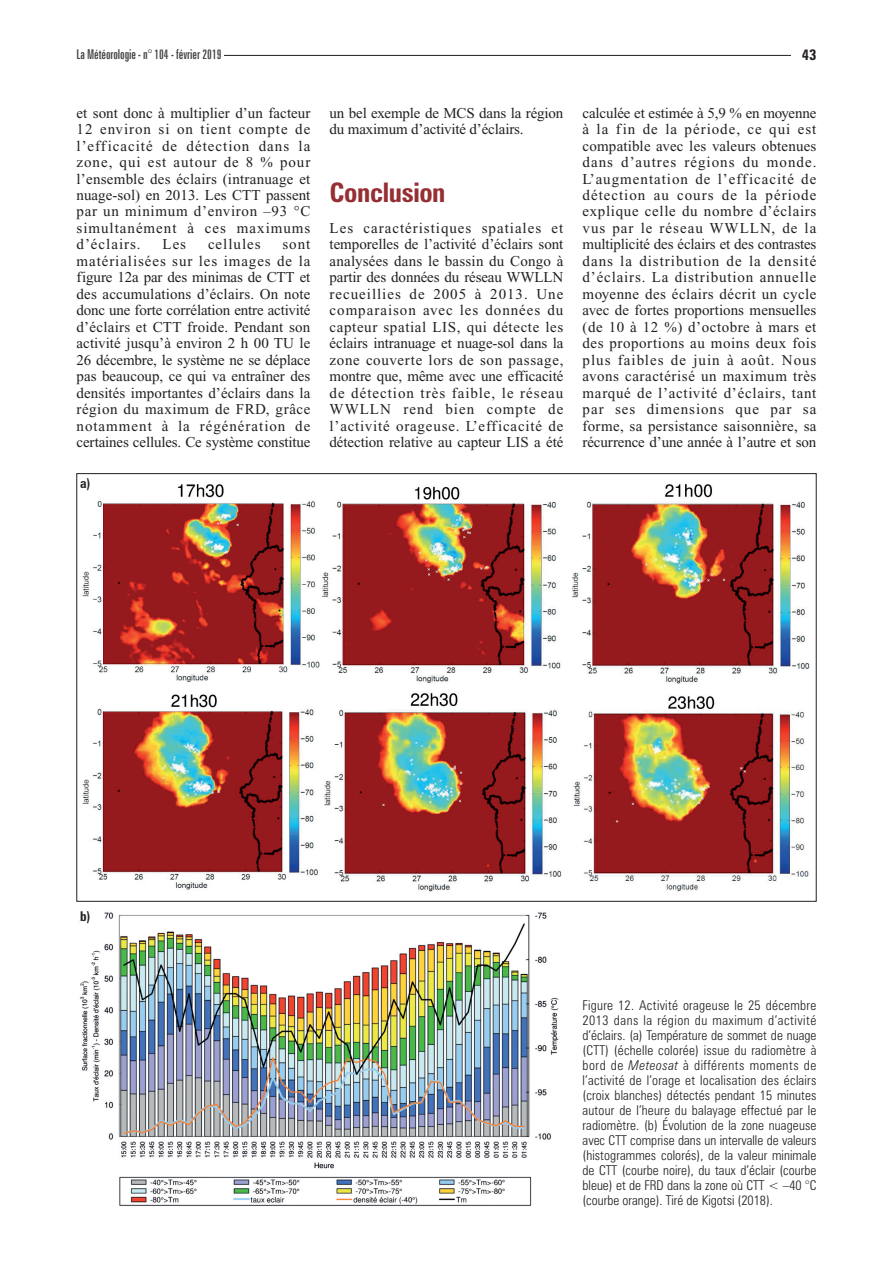
<style>
.page{position:relative;width:893px;height:1263px;background:#fff}
.page>*{position:absolute;margin:0;border:0;box-sizing:border-box;transform-origin:0 0}
.t1{font:700 condensed 27px "Zurich BT";letter-spacing:-.015em;color:#962e33}
.t2{font:15px/16.5px "Times New Roman";letter-spacing:-.005em;color:#231f20;text-align:justify}
.t3{font:15px "Times New Roman";letter-spacing:.065em;color:#231f20}
.t4{font:700 condensed 15px "Zurich BT";color:#231f20}
.t5{font:300 condensed 13.5px/15px "Zurich BT";color:#231f20;text-align:justify}
.t6{font:extra-condensed 13.5px "Zurich BT";color:#3e3e3f}
.t7{font:700 condensed 13.5px "Zurich BT";color:#231f20}
.s1{font-style:italic}
</style>
<div class="page">
<hr style="left:224px;top:55px;width:567px;height:1px;background:#231f20">
<img style="left:78px;top:912px;width:481px;height:294px">
<img style="left:82px;top:484px;width:728px;height:408px">
<p class="t6" style="left:77px;top:49px;width:146px">La Météorologie - n° 104 - février 2019</p>
<p class="t4" style="left:802px;top:49px;width:16px">43</p>
<p class="t2" style="left:77px;top:106px;width:235px">et sont donc à multiplier d’un facteur 12 environ si on tient compte de l’efficacité de détection dans la zone, qui est autour de 8 % pour l’ensemble des éclairs (intranuage et nuage-sol) en 2013. Les CTT passent par un minimum d’environ –93 °C simultanément à ces maximums d’éclairs.</p>
<p class="t2" style="left:163px;top:238px;width:25px">Les</p>
<p class="t3" style="left:208px;top:239px;width:54px">cellules</p>
<p class="t2" style="left:77px;top:238px;width:235px;text-indent:206px">sont matérialisées sur les images de la figure 12a par des minimas de CTT et des accumulations d’éclairs. On note donc une forte corrélation entre activité d’éclairs et CTT froide. Pendant son activité jusqu’à environ 2 h 00 TU le 26 décembre, le système ne se déplace pas beaucoup, ce qui va entraîner des densités importantes d’éclairs dans la région du maximum de FRD, grâce notamment à la régénération de certaines cellules. Ce système constitue</p>
<p class="t7" style="left:80px;top:478px;width:12px">a)</p>
<p class="t2" style="left:330px;top:106px;width:235px">un bel exemple de MCS dans la région du maximum d’activité d’éclairs.</p>
<h1 class="t1" style="left:330px;top:183px;width:118px">Conclusion</h1>
<p class="t2" style="left:330px;top:221px;width:235px">Les caractéristiques spatiales et temporelles de l’activité d’éclairs sont analysées dans le bassin du Congo à partir des données du réseau WWLLN recueillies de 2005 à 2013. Une comparaison avec les données du capteur spatial LIS, qui détecte les éclairs intranuage et nuage-sol dans la zone couverte lors de son passage, montre que, même avec une efficacité de détection très faible, le réseau WWLLN rend bien compte de l’activité orageuse. L’efficacité de détection relative au capteur LIS a été</p>
<p class="t2" style="left:583px;top:106px;width:235px">calculée et estimée à 5,9 % en moyenne à la fin de la période, ce qui est compatible avec les valeurs obtenues dans d’autres régions du monde.<br>L’augmentation de l’efficacité de détection au cours de la période explique celle du nombre d’éclairs vus par le réseau WWLLN, de la multiplicité des éclairs et des contrastes dans la distribution de la densité d’éclairs. La distribution annuelle moyenne des éclairs décrit un cycle avec de fortes proportions mensuelles (de 10 à 12 %) d’octobre à mars et des proportions au moins deux fois plus faibles de juin à août. Nous avons caractérisé un maximum très marqué de l’activité d’éclairs, tant par ses dimensions que par sa forme, sa persistance saisonnière, sa récurrence d’une année à l’autre et son</p>
<p class="t7" style="left:80px;top:911px;width:12px">b)</p>
<p class="t5" style="left:583px;top:999px;width:235px">Figure 12. Activité orageuse le 25 décembre 2013 dans la région du maximum d’activité d’éclairs. (a) Température de sommet de nuage (CTT) (échelle colorée) issue du radiomètre à bord de <span class="s1">Meteosat</span> à différents moments de l’activité de l’orage et localisation des éclairs (croix blanches) détectés pendant 15 minutes autour de l’heure du balayage effectué par le radiomètre. (b) Évolution de la zone nuageuse avec CTT comprise dans un intervalle de valeurs (histogrammes colorés), de la valeur minimale de CTT (courbe noire), du taux d’éclair (courbe bleue) et de FRD dans la zone où CTT &lt; –40 °C (courbe orange). Tiré de Kigotsi (2018).</p>
</div>
